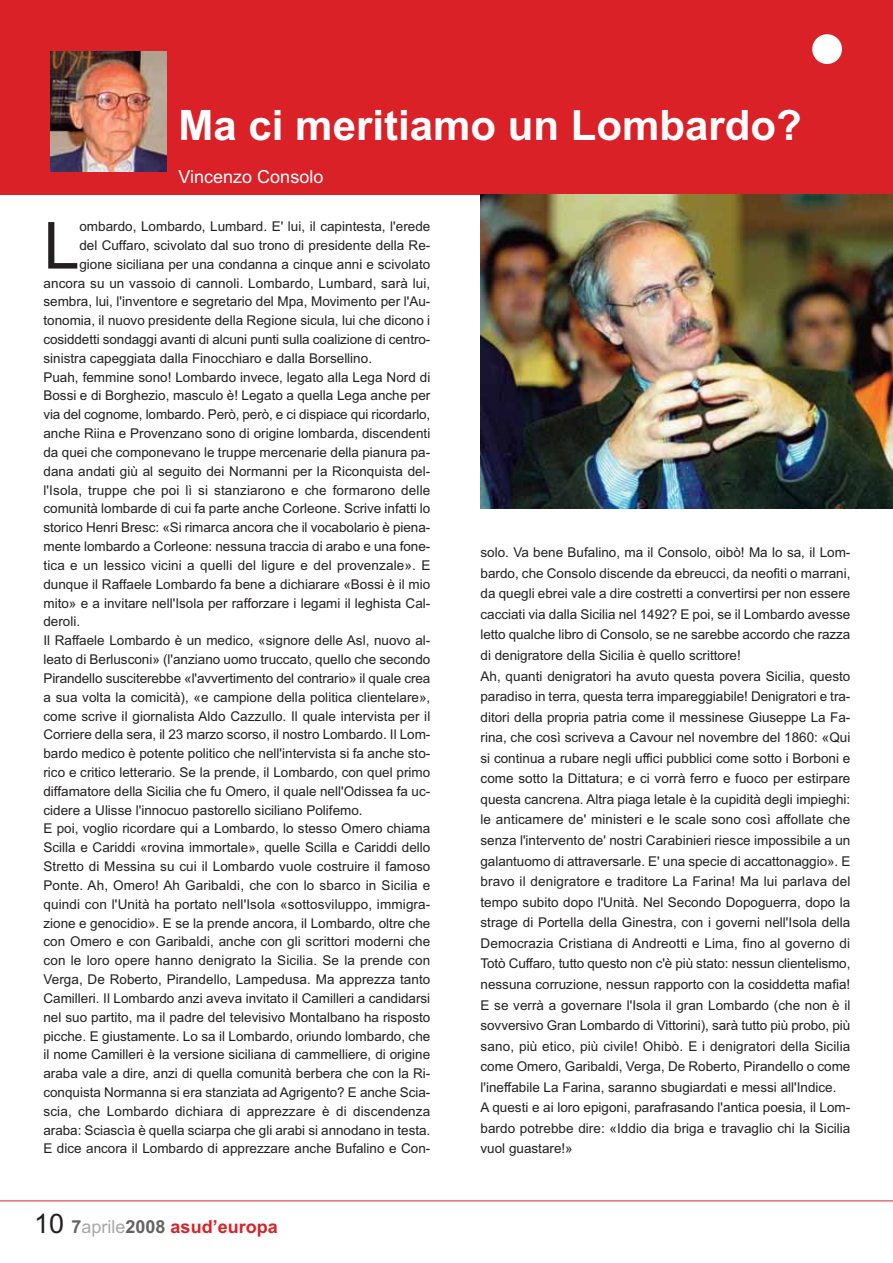
<style>
.page{position:relative;width:893px;height:1263px;background:#fff}
.page>*{position:absolute;margin:0;border:0;box-sizing:border-box;transform-origin:0 0}
.t1{font:64.95px "Arial";color:#231f20}
.t2{font:700 42px "Arial";color:#fff}
.t3{font:700 18px "Arial";color:#da2128}
.t4{font:18px "Arial";color:#fff}
.t5{font:13.5px/20.5px "Arial";color:#231f20}
.s1{font-weight:400;font-size:27px;color:#231f20}
.s2{color:#656262}
.s3{font-weight:400;color:#a9a7a6}
</style>
<div class="page">
<div style="left:0;top:0;width:892px;height:194px;background:#da2128"></div>
<div style="left:812px;top:34px;width:30px;height:30px;background:#fff;border-radius:50%"></div>
<hr style="left:0;top:1201px;width:892px;height:1px;background:#da2128">
<img style="left:50px;top:51px;width:117px;height:121px">
<img style="left:480px;top:194px;width:412px;height:315px">
<h2 class="t2" style="left:179px;top:110px;width:624px">Ma ci meritiamo un Lombardo?</h2>
<h3 class="t4" style="left:179px;top:171px;width:146px">Vincenzo Consolo</h3>
<h1 class="t1" style="left:43px;top:222px;width:38px">L</h1>
<p class="t5" style="left:79px;top:217px;width:352px">ombardo, Lombardo, Lumbard. E' lui, il capintesta, l'erede</p>
<p class="t5" style="left:79px;top:236px;width:352px">del Cuffaro, scivolato dal suo trono di presidente della Re-</p>
<p class="t5" style="left:79px;top:255px;width:352px">gione siciliana per una condanna a cinque anni e scivolato</p>
<p class="t5" style="left:43px;top:274px;width:388px">ancora su un vassoio di cannoli. Lombardo, Lumbard, sarà lui,</p>
<p class="t5" style="left:43px;top:293px;width:388px">sembra, lui, l'inventore e segretario del Mpa, Movimento per l'Au-</p>
<p class="t5" style="left:43px;top:312px;width:388px">tonomia, il nuovo presidente della Regione sicula, lui che dicono i</p>
<p class="t5" style="left:43px;top:330px;width:388px">cosiddetti sondaggi avanti di alcuni punti sulla coalizione di centro-</p>
<p class="t5" style="left:43px;top:349px;width:330px">sinistra capeggiata dalla Finocchiaro e dalla Borsellino.</p>
<p class="t5" style="left:43px;top:368px;width:388px">Puah, femmine sono! Lombardo invece, legato alla Lega Nord di</p>
<p class="t5" style="left:43px;top:387px;width:388px">Bossi e di Borghezio, masculo è! Legato a quella Lega anche per</p>
<p class="t5" style="left:43px;top:406px;width:388px">via del cognome, lombardo. Però, però, e ci dispiace qui ricordarlo,</p>
<p class="t5" style="left:43px;top:424px;width:388px">anche Riina e Provenzano sono di origine lombarda, discendenti</p>
<p class="t5" style="left:43px;top:443px;width:388px">da quei che componevano le truppe mercenarie della pianura pa-</p>
<p class="t5" style="left:43px;top:462px;width:388px">dana andati giù al seguito dei Normanni per la Riconquista del-</p>
<p class="t5" style="left:43px;top:481px;width:388px">l'Isola, truppe che poi lì si stanziarono e che formarono delle</p>
<p class="t5" style="left:43px;top:500px;width:388px">comunità lombarde di cui fa parte anche Corleone. Scrive infatti lo</p>
<p class="t5" style="left:43px;top:519px;width:388px">storico Henri Bresc: «Si rimarca ancora che il vocabolario è piena-</p>
<p class="t5" style="left:43px;top:537px;width:388px">mente lombardo a Corleone: nessuna traccia di arabo e una fone-</p>
<p class="t5" style="left:43px;top:556px;width:388px">tica e un lessico vicini a quelli del ligure e del provenzale». E</p>
<p class="t5" style="left:43px;top:575px;width:388px">dunque il Raffaele Lombardo fa bene a dichiarare «Bossi è il mio</p>
<p class="t5" style="left:43px;top:594px;width:388px">mito» e a invitare nell'Isola per rafforzare i legami il leghista Cal-</p>
<p class="t5" style="left:43px;top:613px;width:38px">deroli.</p>
<p class="t5" style="left:43px;top:632px;width:388px">Il Raffaele Lombardo è un medico, «signore delle Asl, nuovo al-</p>
<p class="t5" style="left:43px;top:650px;width:388px">leato di Berlusconi» (l'anziano uomo truccato, quello che secondo</p>
<p class="t5" style="left:43px;top:669px;width:388px">Pirandello susciterebbe «l'avvertimento del contrario» il quale crea</p>
<p class="t5" style="left:43px;top:688px;width:388px">a sua volta la comicità), «e campione della politica clientelare»,</p>
<p class="t5" style="left:43px;top:707px;width:388px">come scrive il giornalista Aldo Cazzullo. Il quale intervista per il</p>
<p class="t5" style="left:43px;top:726px;width:388px">Corriere della sera, il 23 marzo scorso, il nostro Lombardo. Il Lom-</p>
<p class="t5" style="left:43px;top:744px;width:388px">bardo medico è potente politico che nell'intervista si fa anche sto-</p>
<p class="t5" style="left:43px;top:763px;width:388px">rico e critico letterario. Se la prende, il Lombardo, con quel primo</p>
<p class="t5" style="left:43px;top:782px;width:388px">diffamatore della Sicilia che fu Omero, il quale nell'Odissea fa uc-</p>
<p class="t5" style="left:43px;top:801px;width:321px">cidere a Ulisse l'innocuo pastorello siciliano Polifemo.</p>
<p class="t5" style="left:43px;top:820px;width:388px">E poi, voglio ricordare qui a Lombardo, lo stesso Omero chiama</p>
<p class="t5" style="left:43px;top:839px;width:388px">Scilla e Cariddi «rovina immortale», quelle Scilla e Cariddi dello</p>
<p class="t5" style="left:43px;top:857px;width:388px">Stretto di Messina su cui il Lombardo vuole costruire il famoso</p>
<p class="t5" style="left:43px;top:876px;width:388px">Ponte. Ah, Omero! Ah Garibaldi, che con lo sbarco in Sicilia e</p>
<p class="t5" style="left:43px;top:895px;width:388px">quindi con l'Unità ha portato nell'Isola «sottosviluppo, immigra-</p>
<p class="t5" style="left:43px;top:914px;width:388px">zione e genocidio». E se la prende ancora, il Lombardo, oltre che</p>
<p class="t5" style="left:43px;top:933px;width:388px">con Omero e con Garibaldi, anche con gli scrittori moderni che</p>
<p class="t5" style="left:43px;top:952px;width:388px">con le loro opere hanno denigrato la Sicilia. Se la prende con</p>
<p class="t5" style="left:43px;top:970px;width:388px">Verga, De Roberto, Pirandello, Lampedusa. Ma apprezza tanto</p>
<p class="t5" style="left:43px;top:989px;width:388px">Camilleri. Il Lombardo anzi aveva invitato il Camilleri a candidarsi</p>
<p class="t5" style="left:43px;top:1008px;width:388px">nel suo partito, ma il padre del televisivo Montalbano ha risposto</p>
<p class="t5" style="left:43px;top:1027px;width:388px">picche. E giustamente. Lo sa il Lombardo, oriundo lombardo, che</p>
<p class="t5" style="left:43px;top:1046px;width:388px">il nome Camilleri è la versione siciliana di cammelliere, di origine</p>
<p class="t5" style="left:43px;top:1064px;width:388px">araba vale a dire, anzi di quella comunità berbera che con la Ri-</p>
<p class="t5" style="left:43px;top:1083px;width:388px">conquista Normanna si era stanziata ad Agrigento? E anche Scia-</p>
<p class="t5" style="left:43px;top:1102px;width:388px">scia, che Lombardo dichiara di apprezzare è di discendenza</p>
<p class="t5" style="left:43px;top:1121px;width:388px">araba: Sciascìa è quella sciarpa che gli arabi si annodano in testa.</p>
<p class="t5" style="left:43px;top:1140px;width:388px">E dice ancora il Lombardo di apprezzare anche Bufalino e Con-</p>
<h3 class="t3" style="left:34px;top:1220px;width:245px"><span class="s1">10</span> <span class="s2">7</span><span class="s3">aprile</span><span class="s2">2008</span> asud’europa</h3>
<p class="t5" style="left:480px;top:544px;width:371px">solo. Va bene Bufalino, ma il Consolo, oibò! Ma lo sa, il Lom&shy;bardo, che Consolo discende da ebreucci, da neofiti o marrani, da quegli ebrei vale a dire costretti a convertirsi per non essere cacciati via dalla Sicilia nel 1492? E poi, se il Lombardo avesse letto qualche libro di Consolo, se ne sarebbe accordo che razza di denigratore della Sicilia è quello scrittore!<br>Ah, quanti denigratori ha avuto questa povera Sicilia, questo paradiso in terra, questa terra impareggiabile! Denigratori e tra&shy;ditori della propria patria come il messinese Giuseppe La Fa&shy;rina, che così scriveva a Cavour nel novembre del 1860: «Qui si continua a rubare negli uffici pubblici come sotto i Borboni e come sotto la Dittatura; e ci vorrà ferro e fuoco per estirpare questa cancrena. Altra piaga letale è la cupidità degli impieghi: le anticamere de' ministeri e le scale sono così affollate che senza l'intervento de' nostri Carabinieri riesce impossibile a un galantuomo di attraversarle. E' una specie di accattonaggio». E bravo il denigratore e traditore La Farina! Ma lui parlava del tempo subito dopo l'Unità. Nel Secondo Dopoguerra, dopo la strage di Portella della Ginestra, con i governi nell'Isola della Democrazia Cristiana di Andreotti e Lima, fino al governo di Totò Cuffaro, tutto questo non c'è più stato: nessun clientelismo, nessuna corruzione, nessun rapporto con la cosiddetta mafia!<br>E se verrà a governare l'Isola il gran Lombardo (che non è il sovversivo Gran Lombardo di Vittorini), sarà tutto più probo, più sano, più etico, più civile! Ohibò. E i denigratori della Sicilia come Omero, Garibaldi, Verga, De Roberto, Pirandello o come l'ineffabile La Farina, saranno sbugiardati e messi all'Indice.<br>A questi e ai loro epigoni, parafrasando l'antica poesia, il Lom&shy;bardo potrebbe dire: «Iddio dia briga e travaglio chi la Sicilia vuol guastare!»</p>
</div>
